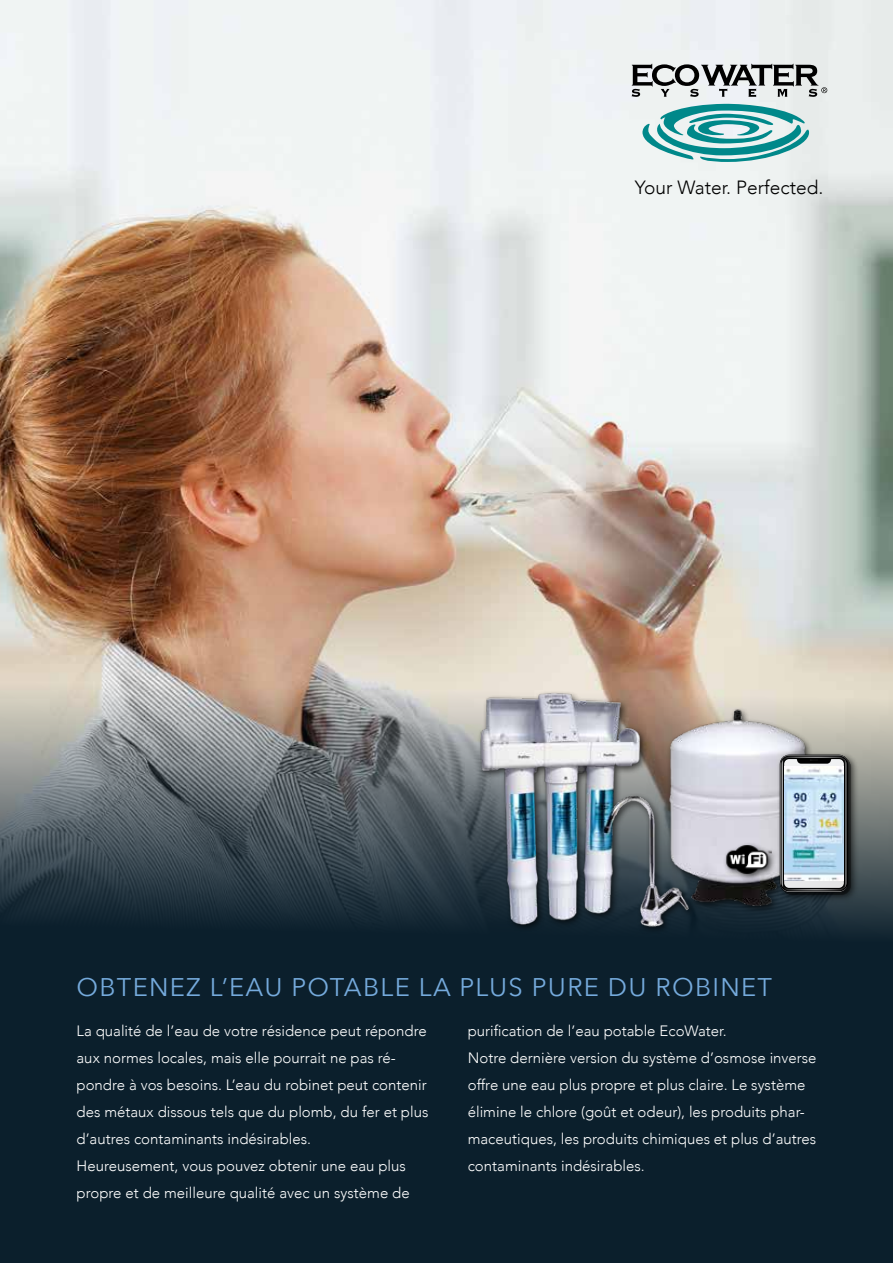
<style>
.page{position:relative;width:893px;height:1263px;background:#fff}
.page>*{position:absolute;margin:0;border:0;box-sizing:border-box;transform-origin:0 0}
.t1{font:25.5px "Avenir Next";letter-spacing:.05em;color:#75aadc}
.t2{font:300 19.2px "Avenir";color:#000}
.t3{font:300 15px/27px "Avenir";color:#fff}
</style>
<div class="page">
<div style="left:0;top:946px;width:893px;height:317px;background:#0b1f2c"></div>
<img style="left:0;top:0;width:893px;height:617px">
<svg style="left:642px;top:103px;width:167px;height:59px;background:#88c4c5"></svg>
<svg style="left:632px;top:64px;width:195px;height:33px;background:#9b9e9e"></svg>
<svg style="left:0;top:617px;width:893px;height:329px;background:#7f7f7c"></svg>
<img style="left:431px;top:665px;width:433px;height:281px">
<div style="left:723px;top:842px;width:57px;height:41px;background:#000;opacity:.75"></div>
<img style="left:722px;top:844px;width:51px;height:30px">
<div style="left:777px;top:751px;width:82px;height:153px;background:#000;opacity:.7"></div>
<svg style="left:780px;top:755px;width:71px;height:140px;background:#5b5d5e"></svg>
<img style="left:784px;top:766px;width:59px;height:115px">
<p class="t2" style="left:635px;top:176px;width:190px">Your Water. Perfected.</p>
<h1 class="t1" style="left:77px;top:965px;width:697px">OBTENEZ L’EAU POTABLE LA PLUS PURE DU ROBINET</h1>
<p class="t3" style="left:468px;top:1017px;width:350px">purification de l’eau potable EcoWater.<br>Notre dernière version du système d’osmose inverse offre une eau plus propre et plus claire. Le système élimine le chlore (goût et odeur), les produits phar&shy;maceutiques, les produits chimiques et plus d’autres contaminants indésirables.</p>
<p class="t3" style="left:77px;top:1017px;width:353px">La qualité de l’eau de votre résidence peut répondre aux normes locales, mais elle pourrait ne pas ré&shy;pondre à vos besoins. L’eau du robinet peut contenir des métaux dissous tels que du plomb, du fer et plus d’autres contaminants indésirables.<br>Heureusement, vous pouvez obtenir une eau plus propre et de meilleure qualité avec un système de</p>
</div>
